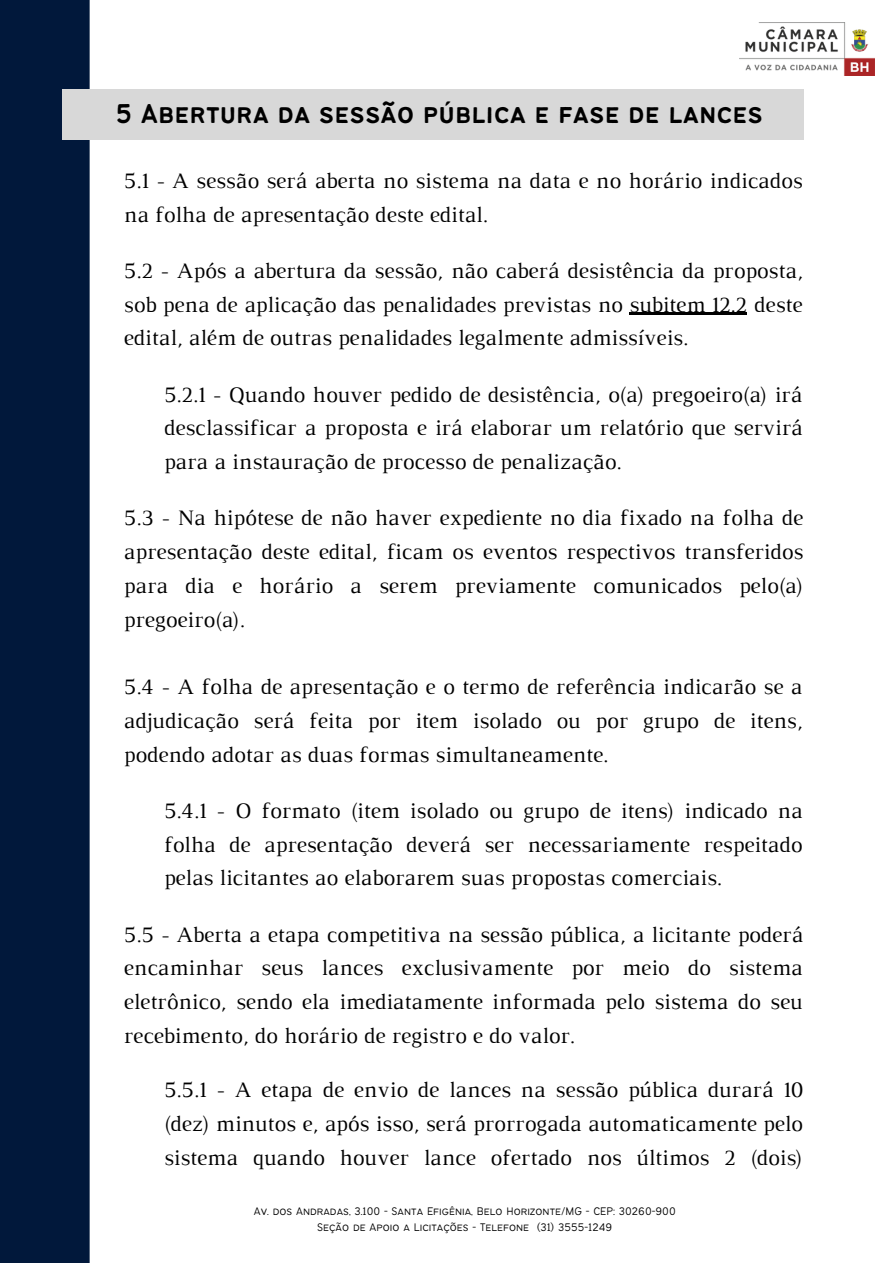
<style>
.page{position:relative;width:893px;height:1264px;background:#fff}
.page>*{position:absolute;margin:0;border:0;box-sizing:border-box;transform-origin:0 0}
.t1{font:30px "Bantayog";color:#000}
.t2{font:22.5px/33.8px "Luthier";color:#000;text-align:justify}
.t3{font:300 12px "Bantayog";color:#000}
</style>
<div class="page">
<div style="left:0;top:0;width:90px;height:1262px;background:#01183b"></div>
<div style="left:62px;top:89px;width:741px;height:50px;background:#d8d8d8"></div>
<hr style="left:629px;top:313px;width:117px;height:2px;background:#000">
<img style="left:739px;top:22px;width:135px;height:53px">
<p class="t1" style="left:115px;top:102px;width:649px">5 Abertura da sessão pública e fase de lances</p>
<p class="t2" style="left:124px;top:165px;width:680px">5.1 - A sessão será aberta no sistema na data e no horário indicados na folha de apresentação deste edital.</p>
<p class="t2" style="left:124px;top:255px;width:680px">5.2 - Após a abertura da sessão, não caberá desistência da proposta, sob pena de aplicação das penalidades previstas no subitem 12.2 deste edital, além de outras penalidades legalmente admissíveis.</p>
<p class="t2" style="left:164px;top:379px;width:640px">5.2.1 - Quando houver pedido de desistência, o(a) pregoeiro(a) irá desclassificar a proposta e irá elaborar um relatório que servirá para a instauração de processo de penalização.</p>
<p class="t2" style="left:124px;top:503px;width:680px">5.3 - Na hipótese de não haver expediente no dia fixado na folha de apresentação deste edital, ficam os eventos respectivos transferidos para dia e horário a serem previamente comunicados pelo(a) pregoeiro(a).</p>
<p class="t2" style="left:124px;top:671px;width:680px">5.4 - A folha de apresentação e o termo de referência indicarão se a adjudicação será feita por item isolado ou por grupo de itens, podendo adotar as duas formas simultaneamente.</p>
<p class="t2" style="left:164px;top:795px;width:640px">5.4.1 - O formato (item isolado ou grupo de itens) indicado na folha de apresentação deverá ser necessariamente respeitado pelas licitantes ao elaborarem suas propostas comerciais.</p>
<p class="t2" style="left:124px;top:919px;width:681px">5.5 - Aberta a etapa competitiva na sessão pública, a licitante poderá encaminhar seus lances exclusivamente por meio do sistema eletrônico, sendo ela imediatamente informada pelo sistema do seu recebimento, do horário de registro e do valor.</p>
<p class="t2" style="left:164px;top:1074px;width:640px">5.5.1 - A etapa de envio de lances na sessão pública durará 10 (dez) minutos e, após isso, será prorrogada automaticamente pelo sistema quando houver lance ofertado nos últimos 2 (dois)</p>
<p class="t3" style="left:254px;top:1206px;width:423px">Av. dos Andradas, 3.100 - Santa Efigênia, Belo Horizonte/MG - CEP: 30260-900</p>
<p class="t3" style="left:317px;top:1222px;width:297px">Seção de Apoio a Licitações - Telefone (31) 3555-1249</p>
</div>
